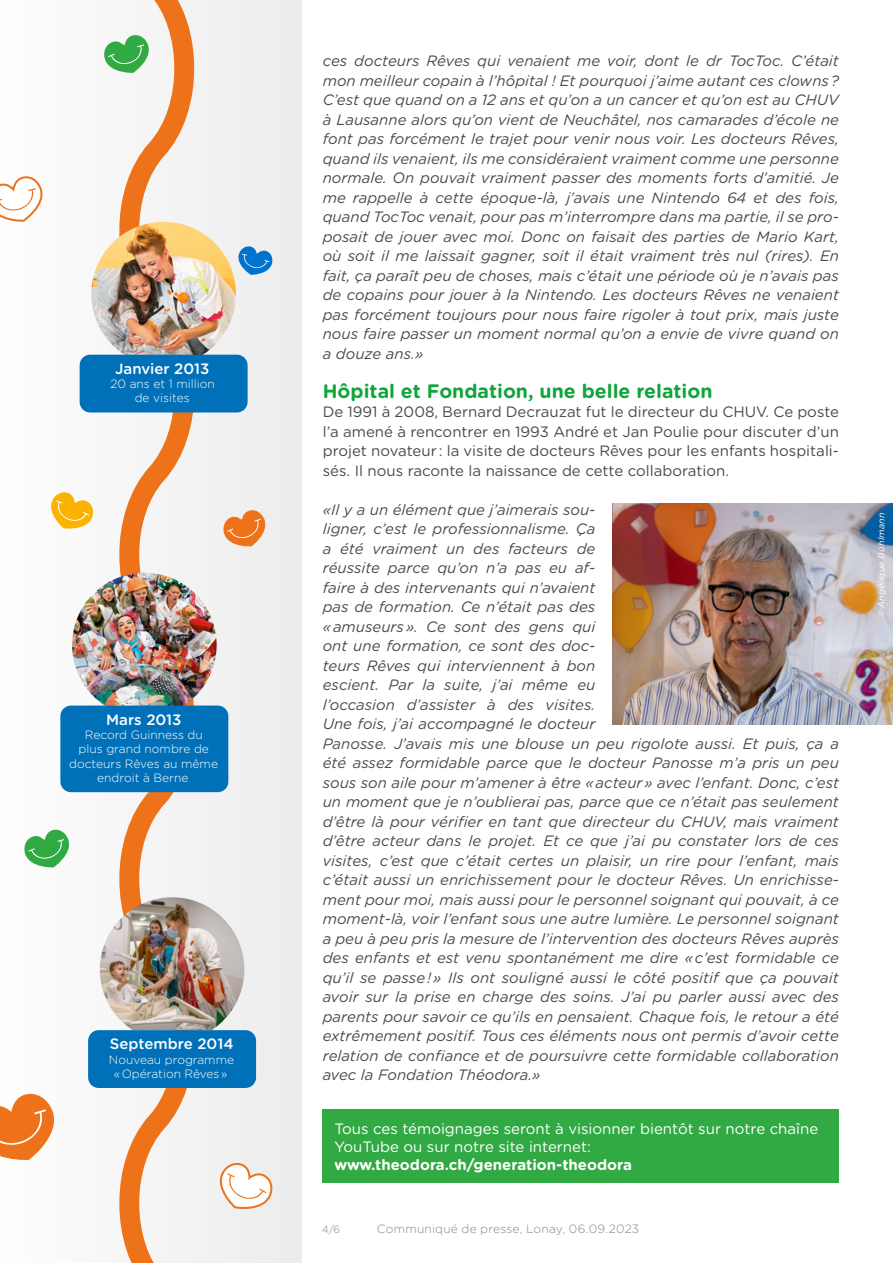
<style>
.page{position:relative;width:893px;height:1263px;background:#fff}
.page>*{position:absolute;margin:0;border:0;box-sizing:border-box;transform-origin:0 0}
.t1{font:700 19.5px "Gotham Rounded";color:#11a53c}
.t2{font:italic 15px/19.5px "Gotham Rounded";color:#4a4a49;text-align:justify}
.t3{font:15px/19.5px "Gotham Rounded";color:#4a4a49;text-align:justify}
.t4{font:15px/18px "Gotham Rounded";color:#fff}
.t5{font:700 15px "Gotham Rounded";color:#fff}
.t6{font:500 15px "Gotham Rounded";color:#fff}
.t7{font:300 12px/14.4px "Gotham Rounded";color:#fff;text-align:center}
.t8{font:300 12px "Gotham Rounded";letter-spacing:.015em;color:#878787}
.t9{font:300 10.5px "Gotham Rounded";color:#878787}
.t10{font:italic 9px "Gotham Rounded";letter-spacing:.025em;color:#fff}
</style>
<div class="page">
<div style="left:0;top:0;width:301px;height:1263px;background:#f9f9f9"></div>
<svg style="left:92px;top:0;width:129px;height:1263px"></svg>
<img style="left:91px;top:222px;width:145px;height:133px">
<img style="left:72px;top:573px;width:145px;height:144px;border-radius:72px">
<img style="left:100px;top:897px;width:144px;height:133px">
<div style="left:80px;top:355px;width:168px;height:57px;background:#0071b9;border-radius:11px"></div>
<div style="left:60px;top:705px;width:168px;height:87px;background:#0071b9;border-radius:11px"></div>
<div style="left:88px;top:1030px;width:168px;height:58px;background:#0071b9;border-radius:11px"></div>
<svg style="left:0;top:176px;width:43px;height:46px"></svg>
<svg style="left:212px;top:1159px;width:64px;height:53px"></svg>
<svg style="left:51px;top:490px;width:44px;height:41px"></svg>
<svg style="left:24px;top:829px;width:45px;height:39px"></svg>
<svg style="left:223px;top:509px;width:46px;height:39px"></svg>
<svg style="left:0;top:1093px;width:54px;height:67px"></svg>
<svg style="left:238px;top:245px;width:36px;height:30px"></svg>
<img style="left:612px;top:503px;width:281px;height:222px">
<svg style="left:103px;top:33px;width:50px;height:41px"></svg>
<div style="left:323px;top:1109px;width:516px;height:73px;background:#31aa44"></div>
<p class="t6" style="left:115px;top:358px;width:96px">Janvier 2013</p>
<p class="t7" style="left:111px;top:376px;width:106px">20 ans et 1 million de visites</p>
<p class="t6" style="left:106px;top:708px;width:77px">Mars 2013</p>
<p class="t7" style="left:69px;top:727px;width:150px">Record Guinness du<br>plus grand nombre de docteurs Rêves au même endroit à Berne</p>
<p class="t6" style="left:110px;top:1033px;width:125px">Septembre 2014</p>
<p class="t7" style="left:109px;top:1051px;width:127px">Nouveau programme « Opération Rêves »</p>
<p class="t2" style="left:323px;top:50px;width:518px">ces docteurs Rêves qui venaient me voir, dont le dr TocToc. C’était mon meilleur copain à l’hôpital ! Et pourquoi j’aime autant ces clowns ?<br>C’est que quand on a 12 ans et qu’on a un cancer et qu’on est au CHUV à Lausanne alors qu’on vient de Neuchâtel, nos camarades d’école ne font pas forcément le trajet pour venir nous voir. Les docteurs Rêves, quand ils venaient, ils me considéraient vraiment comme une personne normale. On pouvait vraiment passer des moments forts d’amitié. Je me rappelle à cette époque-là, j’avais une Nintendo 64 et des fois, quand TocToc venait, pour pas m’interrompre dans ma partie, il se pro&shy;posait de jouer avec moi. Donc on faisait des parties de Mario Kart, où soit il me laissait gagner, soit il était vraiment très nul (rires). En fait, ça paraît peu de choses, mais c’était une période où je n’avais pas de copains pour jouer à la Nintendo. Les docteurs Rêves ne venaient pas forcément toujours pour nous faire rigoler à tout prix, mais juste nous faire passer un moment normal qu’on a envie de vivre quand on a douze ans.»</p>
<h1 class="t1" style="left:323px;top:376px;width:391px">Hôpital et Fondation, une belle relation</h1>
<p class="t3" style="left:323px;top:401px;width:518px">De 1991 à 2008, Bernard Decrauzat fut le directeur du CHUV. Ce poste l’a amené à rencontrer en 1993 André et Jan Poulie pour discuter d’un projet novateur : la visite de docteurs Rêves pour les enfants hospitali&shy;sés. Il nous raconte la naissance de cette collaboration.</p>
<p class="t2" style="left:323px;top:499px;width:518px;text-align:left">«Il y a un élément que j’aimerais sou-<br>ligner, c’est le professionnalisme. Ça<br>a été vraiment un des facteurs de<br>réussite parce qu’on n’a pas eu af-<br>faire à des intervenants qui n’avaient<br>pas de formation. Ce n’était pas des<br>« amuseurs ». Ce sont des gens qui<br>ont une formation, ce sont des doc-<br>teurs Rêves qui interviennent à bon<br>escient. Par la suite, j’ai même eu<br>l’occasion d’assister à des visites.<br>Une fois, j’ai accompagné le docteur<br>Panosse. J’avais mis une blouse un peu rigolote aussi. Et puis, ça a été assez formidable parce que le docteur Panosse m’a pris un peu sous son aile pour m’amener à être « acteur » avec l’enfant. Donc, c’est un moment que je n’oublierai pas, parce que ce n’était pas seulement d’être là pour vérifier en tant que directeur du CHUV, mais vraiment d’être acteur dans le projet. Et ce que j’ai pu constater lors de ces visites, c’est que c’était certes un plaisir, un rire pour l’enfant, mais c’était aussi un enrichissement pour le docteur Rêves. Un enrichisse&shy;ment pour moi, mais aussi pour le personnel soignant qui pouvait, à ce moment-là, voir l’enfant sous une autre lumière. Le personnel soignant a peu à peu pris la mesure de l’intervention des docteurs Rêves auprès des enfants et est venu spontanément me dire « c’est formidable ce qu’il se passe ! » Ils ont souligné aussi le côté positif que ça pouvait avoir sur la prise en charge des soins. J’ai pu parler aussi avec des parents pour savoir ce qu’ils en pensaient. Chaque fois, le retour a été extrêmement positif. Tous ces éléments nous ont permis d’avoir cette relation de confiance et de poursuivre cette formidable collaboration avec la Fondation Théodora.»</p>
<p class="t10" style="left:875px;top:616px;width:105px;rotate:-90deg">©Angélique Bühlmann</p>
<p class="t4" style="left:334px;top:1118px;width:485px">Tous ces témoignages seront à visionner bientôt sur notre chaîne<br>YouTube ou sur notre site internet:</p>
<p class="t5" style="left:334px;top:1153px;width:299px">www.theodora.ch/generation-theodora</p>
<p class="t9" style="left:322px;top:1222px;width:20px">4/6</p>
<p class="t8" style="left:377px;top:1221px;width:264px">Communiqué de presse, Lonay, 06.09.2023</p>
</div>
